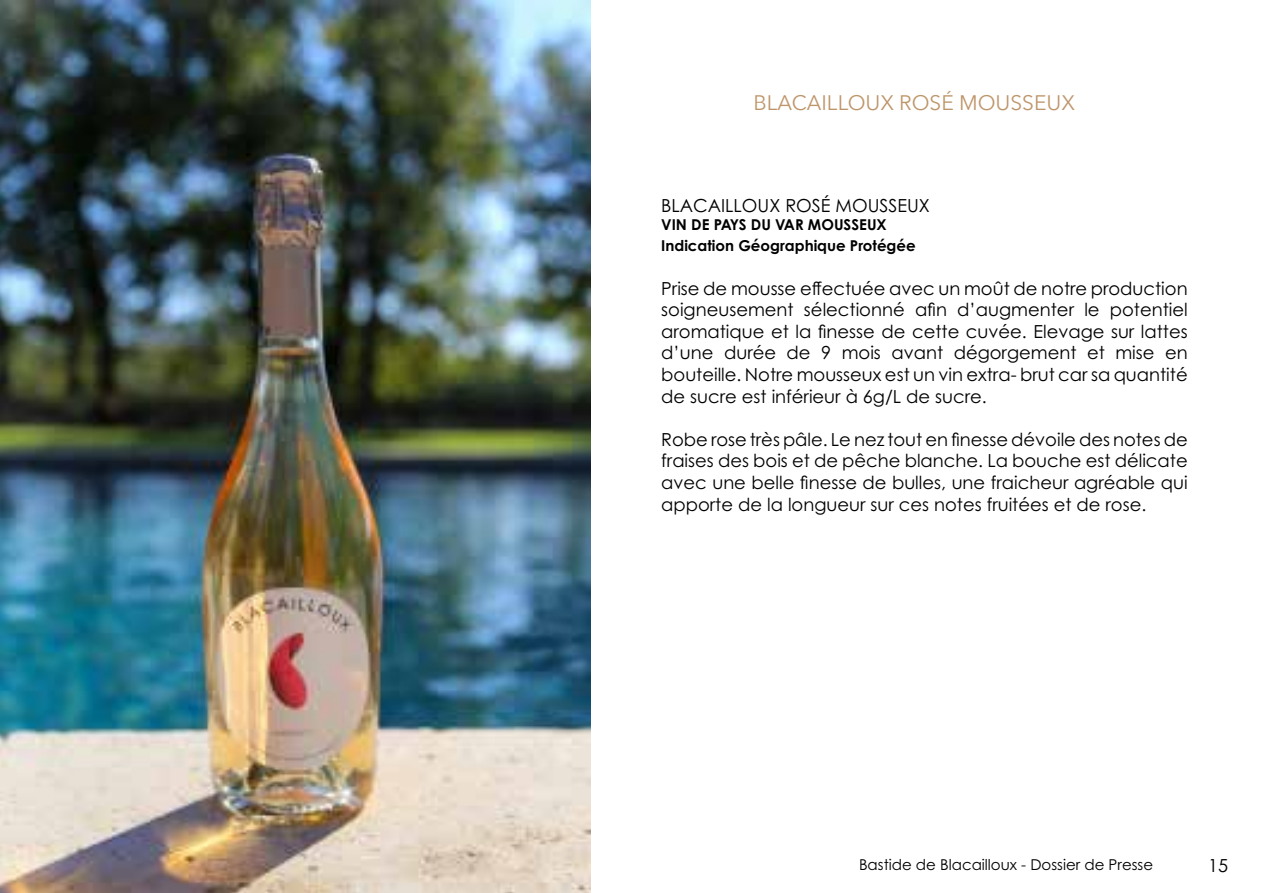
<style>
.page{position:relative;width:1263px;height:893px;background:#fff}
.page>*{position:absolute;margin:0;border:0;box-sizing:border-box;transform-origin:0 0}
.t1{font:21px "Avenir Next";color:#be956a}
.t2{font:18px/21.6px "Century Gothic Pro";color:#000;text-align:justify}
.t3{font:700 15px/21.6px "Century Gothic Pro";color:#000}
.t4{font:15px "Century Gothic Pro";color:#000}
</style>
<div class="page">
<img style="left:0;top:0;width:590px;height:893px">
<p class="t1" style="left:753px;top:85px;width:323px">BLACAILLOUX ROSÉ MOUSSEUX</p>
<p class="t2" style="left:661px;top:194px;width:270px">BLACAILLOUX ROSÉ MOUSSEUX</p>
<p class="t3" style="left:661px;top:213px;width:256px">VIN DE PAYS DU VAR MOUSSEUX<br>Indication Géographique Protégée</p>
<p class="t2" style="left:661px;top:277px;width:528px">Prise de mousse effectuée avec un moût de notre production soigneusement sélectionné afin d’augmenter le potentiel aromatique et la finesse de cette cuvée. Elevage sur lattes d’une durée de 9 mois avant dégorgement et mise en bouteille. Notre mousseux est un vin extra- brut car sa quantité de sucre est inférieur à 6g/L de sucre.</p>
<p class="t2" style="left:661px;top:428px;width:528px">Robe rose très pâle. Le nez tout en finesse dévoile des notes de fraises des bois et de pêche blanche. La bouche est délicate avec une belle finesse de bulles, une fraicheur agréable qui apporte de la longueur sur ces notes fruitées et de rose.</p>
<p class="t4" style="left:859px;top:855px;width:296px">Bastide de Blacailloux - Dossier de Presse</p>
<p class="t2" style="left:1208px;top:855px;width:21px">15</p>
</div>
